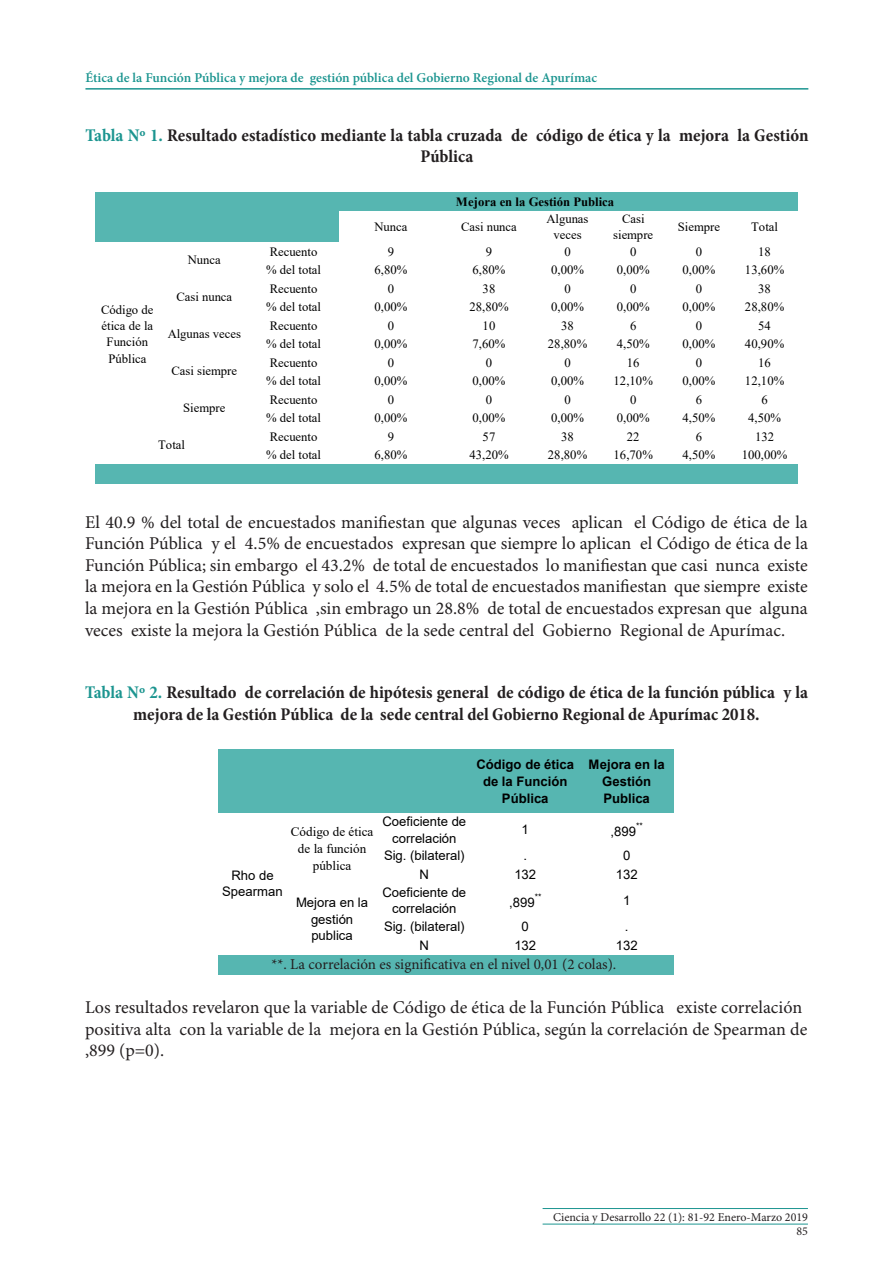
<style>
.page{position:relative;width:893px;height:1263px;background:#fff}
.page>*{position:absolute;margin:0;border:0;box-sizing:border-box;transform-origin:0 0}
.t1{font:18px/21.6px "Minion Pro";color:#231f20;text-align:justify}
.t2{font:700 condensed 18px/21.6px "Minion Pro";color:#231f20;text-align:center}
.t3{font:15px "Minion Pro";color:#231f20}
.t4{font:600 13.5px "Minion Pro";color:#1c9590}
.t5{font:13.05px/16.4px "Arial";color:#000;text-align:center}
.t6{font:700 13.05px/17px "Arial";color:#000;text-align:center}
.t7{font:13.05px/16.8px "Times New Roman";color:#000;text-align:center}
.t8{font:12.75px/16.2px "Times New Roman";color:#000;text-align:center}
.t9{font:700 12.75px "Times New Roman";color:#000}
.t10{font:12px "Minion Pro";color:#231f20}
.t11{font:8.7px "Arial";color:#000}
.s1{color:#1c9590}
</style>
<div class="page">
<hr style="left:85px;top:88px;width:723px;height:2px;background:#1c9590">
<div style="left:95px;top:193px;width:702px;height:18px;background:#56b6b1"></div>
<div style="left:95px;top:211px;width:244px;height:31px;background:#56b6b1"></div>
<div style="left:95px;top:464px;width:702px;height:19px;background:#56b6b1"></div>
<div style="left:219px;top:749px;width:455px;height:65px;background:#56b6b1"></div>
<div style="left:219px;top:955px;width:455px;height:19px;background:#56b6b1"></div>
<hr style="left:543px;top:1208px;width:265px;height:1px;background:#1c9590">
<hr style="left:543px;top:1224px;width:265px;height:1px;background:#1c9590">
<p class="t4" style="left:85px;top:69px;width:513px">Ética de la Función Pública y mejora de gestión pública del Gobierno Regional de Apurímac</p>
<p class="t2" style="left:85px;top:124px;width:724px"><span class="s1">Tabla Nº 1.</span> Resultado estadístico mediante la tabla cruzada de código de ética y la mejora la Gestión<br>Pública</p>
<p class="t9" style="left:456px;top:192px;width:160px">Mejora en la Gestión Publica</p>
<p class="t8" style="left:101px;top:301px;width:54px">Código de ética de la<br>Función<br>Pública</p>
<p class="t8" style="left:188px;top:252px;width:34px">Nunca</p>
<p class="t8" style="left:176px;top:289px;width:57px">Casi nunca</p>
<p class="t8" style="left:168px;top:325px;width:75px">Algunas veces</p>
<p class="t8" style="left:171px;top:363px;width:67px">Casi siempre</p>
<p class="t8" style="left:183px;top:399px;width:44px">Siempre</p>
<p class="t8" style="left:158px;top:436px;width:29px">Total</p>
<p class="t8" style="left:374px;top:218px;width:34px">Nunca</p>
<p class="t8" style="left:461px;top:218px;width:57px">Casi nunca</p>
<p class="t8" style="left:547px;top:210px;width:43px">Algunas veces</p>
<p class="t8" style="left:613px;top:210px;width:41px">Casi siempre</p>
<p class="t8" style="left:678px;top:218px;width:44px">Siempre</p>
<p class="t8" style="left:751px;top:218px;width:29px">Total</p>
<p class="t8" style="left:270px;top:243px;width:49px">Recuento</p>
<p class="t8" style="left:388px;top:243px;width:8px">9</p>
<p class="t8" style="left:486px;top:243px;width:8px">9</p>
<p class="t8" style="left:564px;top:243px;width:8px">0</p>
<p class="t8" style="left:630px;top:243px;width:8px">0</p>
<p class="t8" style="left:696px;top:243px;width:8px">0</p>
<p class="t8" style="left:758px;top:243px;width:14px">18</p>
<p class="t8" style="left:266px;top:261px;width:57px">% del total</p>
<p class="t8" style="left:374px;top:261px;width:34px">6,80%</p>
<p class="t8" style="left:473px;top:261px;width:34px">6,80%</p>
<p class="t8" style="left:551px;top:261px;width:34px">0,00%</p>
<p class="t8" style="left:617px;top:261px;width:34px">0,00%</p>
<p class="t8" style="left:682px;top:261px;width:34px">0,00%</p>
<p class="t8" style="left:745px;top:261px;width:41px">13,60%</p>
<p class="t8" style="left:270px;top:280px;width:49px">Recuento</p>
<p class="t8" style="left:388px;top:280px;width:8px">0</p>
<p class="t8" style="left:483px;top:280px;width:14px">38</p>
<p class="t8" style="left:564px;top:280px;width:8px">0</p>
<p class="t8" style="left:630px;top:280px;width:8px">0</p>
<p class="t8" style="left:696px;top:280px;width:8px">0</p>
<p class="t8" style="left:758px;top:280px;width:14px">38</p>
<p class="t8" style="left:266px;top:298px;width:57px">% del total</p>
<p class="t8" style="left:374px;top:298px;width:34px">0,00%</p>
<p class="t8" style="left:469px;top:298px;width:41px">28,80%</p>
<p class="t8" style="left:551px;top:298px;width:34px">0,00%</p>
<p class="t8" style="left:617px;top:298px;width:34px">0,00%</p>
<p class="t8" style="left:682px;top:298px;width:34px">0,00%</p>
<p class="t8" style="left:745px;top:298px;width:41px">28,80%</p>
<p class="t8" style="left:270px;top:317px;width:49px">Recuento</p>
<p class="t8" style="left:388px;top:317px;width:8px">0</p>
<p class="t8" style="left:483px;top:317px;width:14px">10</p>
<p class="t8" style="left:561px;top:317px;width:14px">38</p>
<p class="t8" style="left:630px;top:317px;width:8px">6</p>
<p class="t8" style="left:696px;top:317px;width:8px">0</p>
<p class="t8" style="left:758px;top:317px;width:14px">54</p>
<p class="t8" style="left:266px;top:335px;width:57px">% del total</p>
<p class="t8" style="left:374px;top:335px;width:34px">0,00%</p>
<p class="t8" style="left:473px;top:335px;width:34px">7,60%</p>
<p class="t8" style="left:548px;top:335px;width:41px">28,80%</p>
<p class="t8" style="left:617px;top:335px;width:34px">4,50%</p>
<p class="t8" style="left:682px;top:335px;width:34px">0,00%</p>
<p class="t8" style="left:745px;top:335px;width:41px">40,90%</p>
<p class="t8" style="left:270px;top:354px;width:49px">Recuento</p>
<p class="t8" style="left:388px;top:354px;width:8px">0</p>
<p class="t8" style="left:486px;top:354px;width:8px">0</p>
<p class="t8" style="left:564px;top:354px;width:8px">0</p>
<p class="t8" style="left:627px;top:354px;width:14px">16</p>
<p class="t8" style="left:696px;top:354px;width:8px">0</p>
<p class="t8" style="left:758px;top:354px;width:14px">16</p>
<p class="t8" style="left:266px;top:372px;width:57px">% del total</p>
<p class="t8" style="left:374px;top:372px;width:34px">0,00%</p>
<p class="t8" style="left:473px;top:372px;width:34px">0,00%</p>
<p class="t8" style="left:551px;top:372px;width:34px">0,00%</p>
<p class="t8" style="left:614px;top:372px;width:41px">12,10%</p>
<p class="t8" style="left:682px;top:372px;width:34px">0,00%</p>
<p class="t8" style="left:745px;top:372px;width:41px">12,10%</p>
<p class="t8" style="left:270px;top:391px;width:49px">Recuento</p>
<p class="t8" style="left:388px;top:391px;width:8px">0</p>
<p class="t8" style="left:486px;top:391px;width:8px">0</p>
<p class="t8" style="left:564px;top:391px;width:8px">0</p>
<p class="t8" style="left:630px;top:391px;width:8px">0</p>
<p class="t8" style="left:696px;top:391px;width:8px">6</p>
<p class="t8" style="left:761px;top:391px;width:8px">6</p>
<p class="t8" style="left:266px;top:409px;width:57px">% del total</p>
<p class="t8" style="left:374px;top:409px;width:34px">0,00%</p>
<p class="t8" style="left:473px;top:409px;width:34px">0,00%</p>
<p class="t8" style="left:551px;top:409px;width:34px">0,00%</p>
<p class="t8" style="left:617px;top:409px;width:34px">0,00%</p>
<p class="t8" style="left:682px;top:409px;width:34px">4,50%</p>
<p class="t8" style="left:748px;top:409px;width:34px">4,50%</p>
<p class="t8" style="left:270px;top:428px;width:49px">Recuento</p>
<p class="t8" style="left:388px;top:428px;width:8px">9</p>
<p class="t8" style="left:483px;top:428px;width:14px">57</p>
<p class="t8" style="left:561px;top:428px;width:14px">38</p>
<p class="t8" style="left:627px;top:428px;width:14px">22</p>
<p class="t8" style="left:696px;top:428px;width:8px">6</p>
<p class="t8" style="left:755px;top:428px;width:21px">132</p>
<p class="t8" style="left:266px;top:446px;width:57px">% del total</p>
<p class="t8" style="left:374px;top:446px;width:34px">6,80%</p>
<p class="t8" style="left:469px;top:446px;width:41px">43,20%</p>
<p class="t8" style="left:548px;top:446px;width:41px">28,80%</p>
<p class="t8" style="left:614px;top:446px;width:41px">16,70%</p>
<p class="t8" style="left:682px;top:446px;width:34px">4,50%</p>
<p class="t8" style="left:742px;top:446px;width:47px">100,00%</p>
<p class="t1" style="left:85px;top:512px;width:724px">El 40.9 % del total de encuestados manifiestan que algunas veces aplican el Código de ética de la Función Pública y el 4.5% de encuestados expresan que siempre lo aplican el Código de ética de la Función Pública; sin embargo el 43.2% de total de encuestados lo manifiestan que casi nunca existe la mejora en la Gestión Pública y solo el 4.5% de total de encuestados manifiestan que siempre existe la mejora en la Gestión Pública ,sin embrago un 28.8% de total de encuestados expresan que alguna veces existe la mejora la Gestión Pública de la sede central del Gobierno Regional de Apurímac.</p>
<p class="t2" style="left:85px;top:681px;width:724px"><span class="s1">Tabla Nº 2.</span> Resultado de correlación de hipótesis general de código de ética de la función pública y la mejora de la Gestión Pública de la sede central del Gobierno Regional de Apurímac 2018.</p>
<p class="t6" style="left:476px;top:756px;width:99px">Código de ética de la Función<br>Pública</p>
<p class="t6" style="left:589px;top:756px;width:78px">Mejora en la<br>Gestión<br>Publica</p>
<p class="t5" style="left:382px;top:813px;width:85px">Coeficiente de correlación</p>
<p class="t5" style="left:522px;top:822px;width:9px">1</p>
<p class="t5" style="left:611px;top:823px;width:27px">,899</p>
<p class="t11" style="left:636px;top:820px;width:8px">**</p>
<p class="t7" style="left:291px;top:823px;width:84px">Código de ética de la función pública</p>
<p class="t5" style="left:296px;top:894px;width:74px">Mejora en la gestión publica</p>
<p class="t3" style="left:271px;top:955px;width:346px">**. La correlación es significativa en el nivel 0,01 (2 colas).</p>
<p class="t1" style="left:85px;top:997px;width:724px;text-align:left">Los resultados revelaron que la variable de Código de ética de la Función Pública existe correlación positiva alta con la variable de la mejora en la Gestión Pública, según la correlación de Spearman de ,899 (p=0).</p>
<p class="t5" style="left:384px;top:847px;width:82px">Sig. (bilateral)</p>
<p class="t5" style="left:523px;top:847px;width:5px">.</p>
<p class="t5" style="left:623px;top:847px;width:9px">0</p>
<p class="t5" style="left:420px;top:866px;width:11px">N</p>
<p class="t5" style="left:514px;top:866px;width:23px">132</p>
<p class="t5" style="left:616px;top:866px;width:23px">132</p>
<p class="t5" style="left:382px;top:884px;width:85px">Coeficiente de correlación</p>
<p class="t5" style="left:509px;top:894px;width:27px">,899</p>
<p class="t5" style="left:222px;top:867px;width:62px">Rho de<br>Spearman</p>
<p class="t11" style="left:535px;top:891px;width:8px">**</p>
<p class="t5" style="left:623px;top:892px;width:9px">1</p>
<p class="t5" style="left:384px;top:918px;width:82px">Sig. (bilateral)</p>
<p class="t5" style="left:522px;top:918px;width:9px">0</p>
<p class="t5" style="left:625px;top:918px;width:5px">.</p>
<p class="t5" style="left:420px;top:937px;width:11px">N</p>
<p class="t5" style="left:514px;top:937px;width:23px">132</p>
<p class="t5" style="left:616px;top:937px;width:23px">132</p>
<p class="t10" style="left:553px;top:1210px;width:256px">Ciencia y Desarrollo 22 (1): 81-92 Enero-Marzo 2019</p>
<p class="t10" style="left:796px;top:1224px;width:13px">85</p>
</div>
